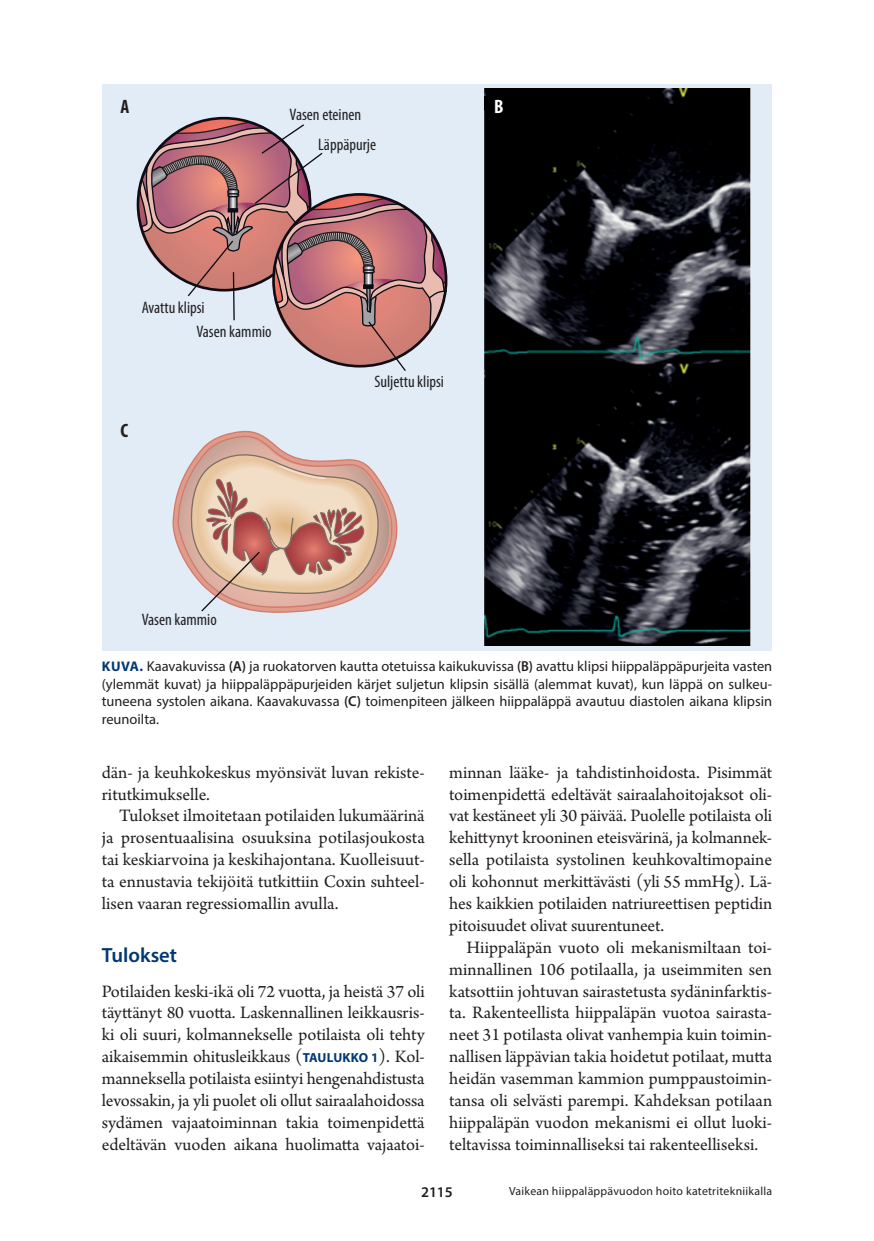
<style>
.page{position:relative;width:874px;height:1241px;background:#fff}
.page>*{position:absolute;margin:0;border:0;box-sizing:border-box;transform-origin:0 0}
.v1{font:600 20.65px "Myriad Pro";color:#013874}
.t1{font:700 condensed 19.43px "Myriad Pro";color:#231f20}
.t2{font:700 condensed 19.43px "Myriad Pro";color:#fff}
.l_ei_sis{font:18.38px/21.9px "Arno Pro";letter-spacing:-.005em;color:#231f20;text-align:justify}
.t3{font:condensed 16.62px "Myriad Pro";color:#231f20}
.t4{font:600 14.88px "Myriad Pro";color:#231f20}
.kt{font:14.35px/17.5px "Myriad Pro";color:#231f20;text-align:justify}
.Ala{font:11.9px "Myriad Pro";letter-spacing:.02em;color:#231f20}
.s1{font-weight:700;font-size:14px;color:#013874}
.s2{font-weight:600}
.s3{font-weight:600;font-stretch:semi-condensed}
.s4{font-family:"Myriad Pro";font-weight:700;font-size:13.12px;color:#013874}
</style>
<div class="page">
<div style="left:102px;top:84px;width:669px;height:566px;background:#e1ecf7"></div>
<svg style="left:136px;top:119px;width:311px;height:252px"></svg>
<svg style="left:204px;top:116px;width:155px;height:255px"></svg>
<img style="left:484px;top:89px;width:266px;height:556px">
<svg style="left:172px;top:430px;width:226px;height:183px"></svg>
<p class="t1" style="left:120px;top:94px;width:10px">A</p>
<p class="t2" style="left:494px;top:94px;width:11px">B</p>
<p class="t3" style="left:289px;top:104px;width:73px">Vasen eteinen</p>
<p class="t3" style="left:318px;top:134px;width:59px">Läppäpurje</p>
<p class="t3" style="left:142px;top:297px;width:64px">Avattu klipsi</p>
<p class="t3" style="left:196px;top:321px;width:76px">Vasen kammio</p>
<p class="t1" style="left:120px;top:418px;width:9px">C</p>
<p class="t3" style="left:374px;top:371px;width:71px">Suljettu klipsi</p>
<p class="t3" style="left:142px;top:609px;width:76px">Vasen kammio</p>
<p class="kt" style="left:102px;top:657px;width:671px"><span class="s1">KUVA.</span> Kaavakuvissa <span class="s2">(A)</span> ja ruokatorven kautta otetuissa kaikukuvissa <span class="s3">(B)</span> avattu klipsi hiippaläppäpurjeita vasten (ylemmät kuvat) ja hiippaläppäpurjeiden kärjet suljetun klipsin sisällä (alemmat kuvat), kun läppä on sulkeu&shy;tuneena systolen aikana. Kaavakuvassa <span class="s2">(C)</span> toimenpiteen jälkeen hiippaläppä avautuu diastolen aikana klipsin reunoilta.</p>
<p class="l_ei_sis" style="left:102px;top:762px;width:324px">dän- ja keuhkokeskus myönsivät luvan rekiste&shy;ritutkimukselle.</p>
<p class="l_ei_sis" style="left:102px;top:805px;width:324px;text-indent:17px">Tulokset ilmoitetaan potilaiden lukumäärinä ja prosentuaalisina osuuksina potilasjoukosta tai keskiarvoina ja keskihajontana. Kuolleisuut&shy;ta ennustavia tekijöitä tutkittiin Coxin suhteel&shy;lisen vaaran regressiomallin avulla.</p>
<p class="v1" style="left:102px;top:941px;width:77px">Tulokset</p>
<p class="l_ei_sis" style="left:102px;top:980px;width:324px">Potilaiden keski-ikä oli 72 vuotta, ja heistä 37 oli täyttänyt 80 vuotta. Laskennallinen leikkausris&shy;ki oli suuri, kolmannekselle potilaista oli tehty aikaisemmin ohitusleikkaus (<span class="s4">TAULUKKO 1</span>). Kol&shy;manneksella potilaista esiintyi hengenahdistusta levossakin, ja yli puolet oli ollut sairaalahoidossa sydämen vajaatoiminnan takia toimenpidettä edeltävän vuoden aikana huolimatta vajaatoi-</p>
<p class="l_ei_sis" style="left:449px;top:762px;width:324px">minnan lääke- ja tahdistinhoidosta. Pisimmät toimenpidettä edeltävät sairaalahoitojaksot oli&shy;vat kestäneet yli 30 päivää. Puolelle potilaista oli kehittynyt krooninen eteisvärinä, ja kolmannek&shy;sella potilaista systolinen keuhkovaltimopaine oli kohonnut merkittävästi (yli 55 mmHg). Lä&shy;hes kaikkien potilaiden natriureettisen peptidin pitoisuudet olivat suurentuneet.</p>
<p class="l_ei_sis" style="left:449px;top:937px;width:324px;text-indent:17px">Hiippaläpän vuoto oli mekanismiltaan toi&shy;minnallinen 106 potilaalla, ja useimmiten sen katsottiin johtuvan sairastetusta sydäninfarktis&shy;ta. Rakenteellista hiippaläpän vuotoa sairasta&shy;neet 31 potilasta olivat vanhempia kuin toimin&shy;nallisen läppävian takia hoidetut potilaat, mutta heidän vasemman kammion pumppaustoimin&shy;tansa oli selvästi parempi. Kahdeksan potilaan hiippaläpän vuodon mekanismi ei ollut luoki&shy;teltavissa toiminnalliseksi tai rakenteelliseksi.</p>
<p class="t4" style="left:421px;top:1182px;width:33px">2115</p>
<p class="Ala" style="left:509px;top:1183px;width:264px">Vaikean hiippaläppävuodon hoito katetritekniikalla</p>
</div>
